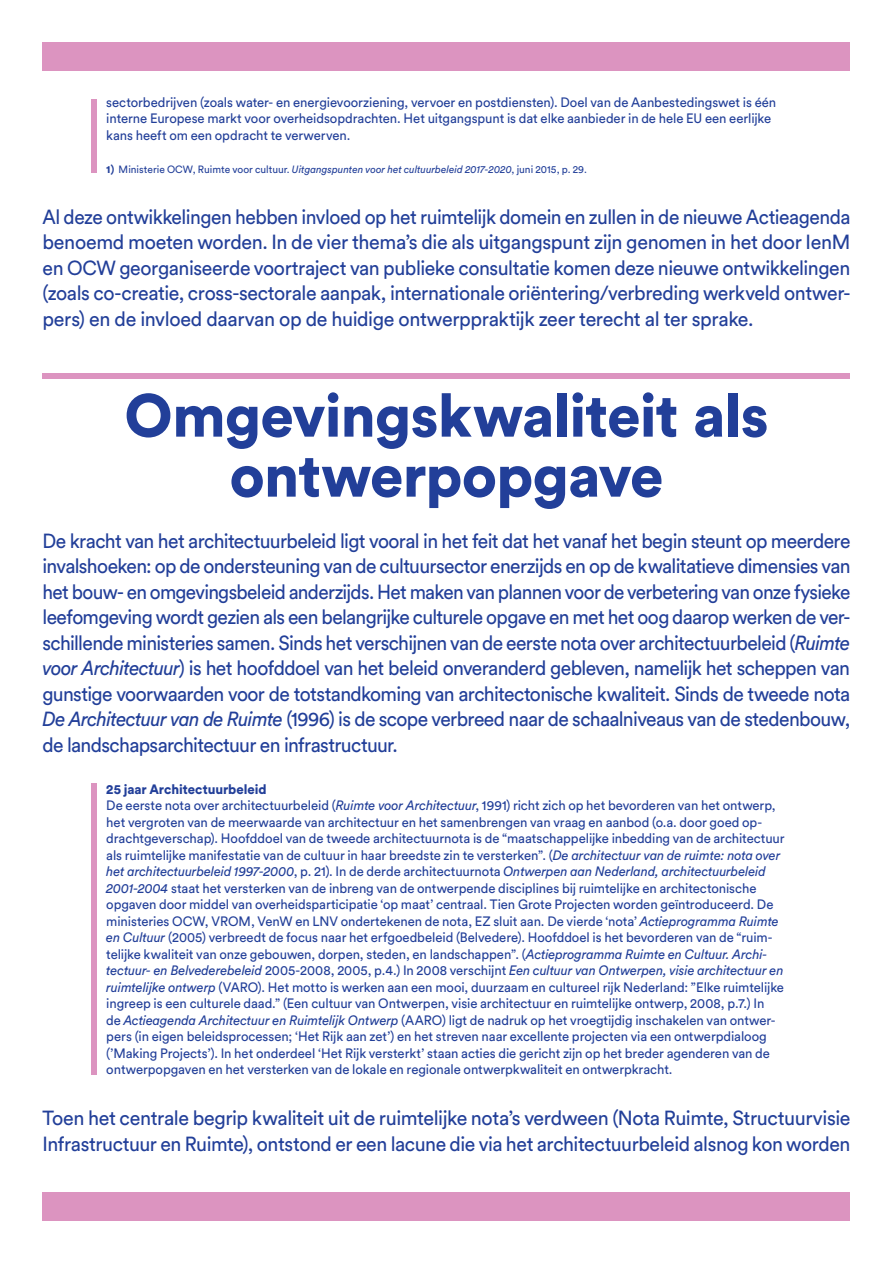
<style>
.page{position:relative;width:893px;height:1263px;background:#fff}
.page>*{position:absolute;margin:0;border:0;box-sizing:border-box;transform-origin:0 0}
.t1{font:900 60px/60px "Circular Std";letter-spacing:-.015em;color:#223f99;text-align:center}
.t2{font:20.25px/25.5px "Circular Std";letter-spacing:-.025em;color:#223f99;text-align:justify;scale:.95 1}
.t3{font:20.25px/25.5px "Circular Std";letter-spacing:-.025em;color:#223f99}
.t4{font:13.5px/16.5px "Circular Std";letter-spacing:-.005em;color:#223f99}
.t5{font:10.5px "Circular Std";color:#223f99}
.s1{font-weight:900}
.s2{font-style:italic}
</style>
<div class="page">
<div style="left:43px;top:43px;width:807px;height:28px;background:#dc94c0"></div>
<div style="left:43px;top:1192px;width:807px;height:28px;background:#dc94c0"></div>
<div style="left:43px;top:373px;width:807px;height:5px;background:#dc94c0"></div>
<div style="left:91px;top:99px;width:5px;height:74px;background:#dc94c0"></div>
<div style="left:91px;top:783px;width:5px;height:291px;background:#dc94c0"></div>
<p class="t4" style="left:106px;top:93px;width:671px">sectorbedrijven (zoals water- en energievoorziening, vervoer en postdiensten). Doel van de Aanbestedingswet is één interne Europese markt voor overheidsopdrachten. Het uitgangspunt is dat elke aanbieder in de hele EU een eerlijke kans heeft om een opdracht te verwerven.</p>
<p class="t5" style="left:106px;top:163px;width:482px"><span class="s1">1)</span> Ministerie OCW, Ruimte voor cultuur. <span class="s2">Uitgangspunten voor het cultuurbeleid 2017-2020</span>, juni 2015, p. 29.</p>
<p class="t2" style="left:43px;top:203px;width:852px">Al deze ontwikkelingen hebben invloed op het ruimtelijk domein en zullen in de nieuwe Actieagenda benoemd moeten worden. In de vier thema’s die als uitgangspunt zijn genomen in het door IenM en OCW georganiseerde voortraject van publieke consultatie komen deze nieuwe ontwikkelingen (zoals co-creatie, cross-sectorale aanpak, internationale oriëntering/verbreding werkveld ontwer&shy;pers) en de invloed daarvan op de huidige ontwerppraktijk zeer terecht al ter sprake.</p>
<h1 class="t1" style="left:124px;top:384px;width:645px">Omgevingskwaliteit als ontwerpopgave</h1>
<p class="t2" style="left:43px;top:527px;width:852px">De kracht van het architectuurbeleid ligt vooral in het feit dat het vanaf het begin steunt op meerdere invalshoeken: op de ondersteuning van de cultuursector enerzijds en op de kwalitatieve dimensies van het bouw- en omgevingsbeleid anderzijds. Het maken van plannen voor de verbetering van onze fysieke leefomgeving wordt gezien als een belangrijke culturele opgave en met het oog daarop werken de ver&shy;schillende ministeries samen. Sinds het verschijnen van de eerste nota over architectuurbeleid (<span class="s2">Ruimte voor Architectuur</span>) is het hoofddoel van het beleid onveranderd gebleven, namelijk het scheppen van gunstige voorwaarden voor de totstandkoming van architectonische kwaliteit. Sinds de tweede nota <span class="s2">De Architectuur van de Ruimte</span> (1996) is de scope verbreed naar de schaalniveaus van de stedenbouw, de landschapsarchitectuur en infrastructuur.</p>
<p class="t4" style="left:106px;top:780px;width:680px"><span class="s1">25 jaar Architectuurbeleid<br></span>De eerste nota over architectuurbeleid (<span class="s2">Ruimte voor Architectuur</span>, 1991) richt zich op het bevorderen van het ontwerp, het vergroten van de meerwaarde van architectuur en het samenbrengen van vraag en aanbod (o.a. door goed op&shy;drachtgeverschap). Hoofddoel van de tweede architectuurnota is de “maatschappelijke inbedding van de architectuur als ruimtelijke manifestatie van de cultuur in haar breedste zin te versterken”. (<span class="s2">De architectuur van de ruimte: nota over het architectuurbeleid 1997-2000</span>, p. 21). In de derde architectuurnota <span class="s2">Ontwerpen aan Nederland, architectuurbeleid 2001-2004</span> staat het versterken van de inbreng van de ontwerpende disciplines bij ruimtelijke en architectonische opgaven door middel van overheidsparticipatie ‘op maat’ centraal. Tien Grote Projecten worden geïntroduceerd. De ministeries OCW, VROM, VenW en LNV ondertekenen de nota, EZ sluit aan. De vierde ‘nota’ <span class="s2">Actieprogramma Ruimte en Cultuur</span> (2005) verbreedt de focus naar het erfgoedbeleid (Belvedere). Hoofddoel is het bevorderen van de “ruim&shy;telijke kwaliteit van onze gebouwen, dorpen, steden, en landschappen”. (<span class="s2">Actieprogramma Ruimte en Cultuur. Archi&shy;tectuur- en Belvederebeleid</span> 2005-2008, 2005, p.4.) In 2008 verschijnt <span class="s2">Een cultuur van Ontwerpen, visie architectuur en ruimtelijke ontwerp</span> (VARO). Het motto is werken aan een mooi, duurzaam en cultureel rijk Nederland: ”Elke ruimtelijke ingreep is een culturele daad.” (Een cultuur van Ontwerpen, visie architectuur en ruimtelijke ontwerp, 2008, p.7.) In<br>de <span class="s2">Actieagenda Architectuur en Ruimtelijk Ontwerp</span> (AARO) ligt de nadruk op het vroegtijdig inschakelen van ontwer&shy;pers (in eigen beleidsprocessen; ‘Het Rijk aan zet’) en het streven naar excellente projecten via een ontwerpdialoog (’Making Projects’). In het onderdeel ‘Het Rijk versterkt’ staan acties die gericht zijn op het breder agenderen van de ontwerpopgaven en het versterken van de lokale en regionale ontwerpkwaliteit en ontwerpkracht.</p>
<h2 class="t3" style="left:43px;top:1105px;width:809px">Toen het centrale begrip kwaliteit uit de ruimtelijke nota’s verdween (Nota Ruimte, Structuurvisie<br>Infrastructuur en Ruimte), ontstond er een lacune die via het architectuurbeleid alsnog kon worden</h2>
</div>
